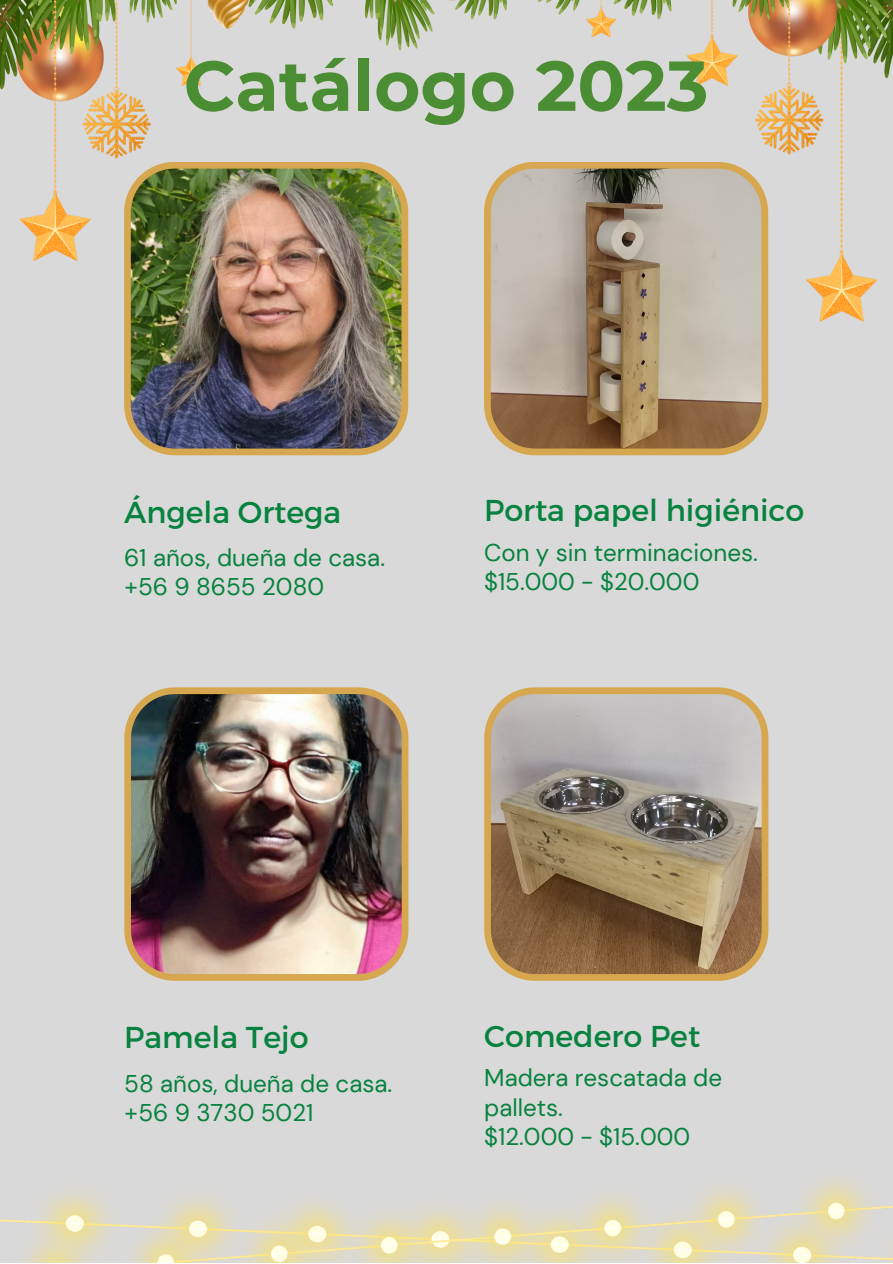
<style>
.page{position:relative;width:893px;height:1264px;background:#fff}
.page>*{position:absolute;margin:0;border:0;box-sizing:border-box;transform-origin:0 0}
.t1{font:700 70.5px "Montserrat";color:#4b8d32}
.t2{font:30.15px "Montserrat";color:#07823f}
.t3{font:24.15px/29.2px "DM Sans";color:#07823f}
</style>
<div class="page">
<div style="left:0;top:0;width:892px;height:1262px;background:#d9d9d9"></div>
<img style="left:0;top:0;width:892px;height:781px">
<img style="left:124px;top:162px;width:284px;height:293px">
<svg style="left:484px;top:162px;width:284px;height:293px;background:#b09f86"></svg>
<img style="left:124px;top:687px;width:284px;height:293px">
<svg style="left:484px;top:687px;width:284px;height:293px;background:#a18f76"></svg>
<img style="left:0;top:1179px;width:892px;height:83px">
<p class="t1" style="left:184px;top:43px;width:526px">Catálogo 2023</p>
<p class="t2" style="left:124px;top:492px;width:219px">Ángela Ortega</p>
<p class="t3" style="left:124px;top:543px;width:262px">61 años, dueña de casa.</p>
<p class="t3" style="left:124px;top:572px;width:201px">+56 9 8655 2080</p>
<p class="t2" style="left:484px;top:490px;width:322px">Porta papel higiénico</p>
<p class="t3" style="left:484px;top:538px;width:275px">Con y sin terminaciones.</p>
<p class="t3" style="left:484px;top:567px;width:217px">$15.000 - $20.000</p>
<p class="t2" style="left:124px;top:1017px;width:186px">Pamela Tejo</p>
<p class="t3" style="left:124px;top:1068px;width:269px">58 años, dueña de casa.</p>
<p class="t3" style="left:124px;top:1098px;width:191px">+56 9 3730 5021</p>
<p class="t2" style="left:484px;top:1016px;width:217px">Comedero Pet</p>
<p class="t3" style="left:484px;top:1063px;width:239px">Madera rescatada de pallets.</p>
<p class="t3" style="left:484px;top:1121px;width:207px">$12.000 - $15.000</p>
</div>
